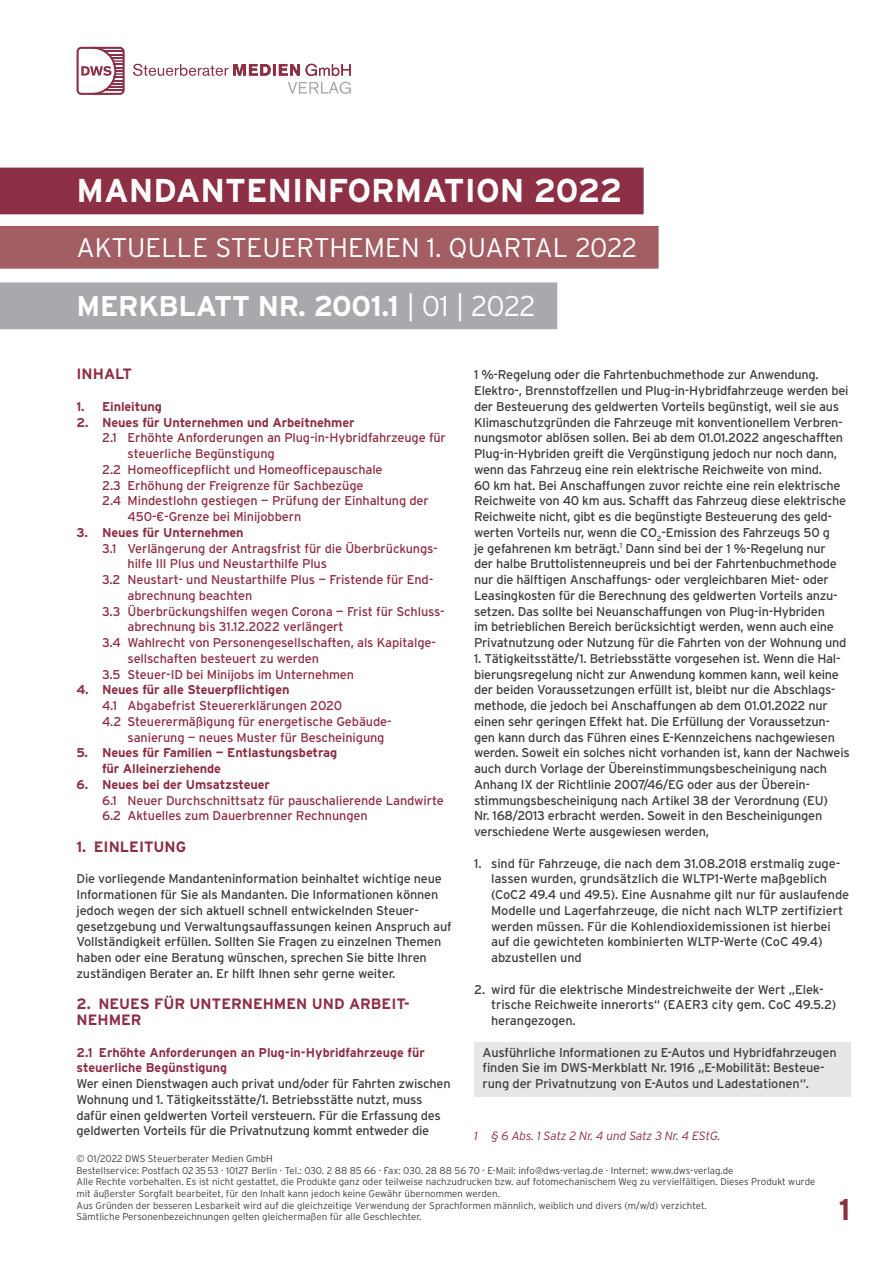
<style>
.page{position:relative;width:893px;height:1263px;background:#fff}
.page>*{position:absolute;margin:0;border:0;box-sizing:border-box;transform-origin:0 0}
.t1{font:700 33px "Interstate";color:#fff}
.t2{font:700 30px "Interstate";color:#8d2f45}
.t3{font:700 28.5px "Interstate";letter-spacing:-.01em;color:#fff}
.t4{font:300 27px "Interstate";color:#fff}
.t5{font:700 15px/15.8px "Interstate";color:#8d2f45}
.t6{font:12.75px/15.8px "Interstate";letter-spacing:-.02em;color:#3e3e3f}
.t7{font:12.75px/15.8px "Interstate";letter-spacing:-.01em;color:#8d2f45}
.t8{font:700 12.75px/15.8px "Interstate";letter-spacing:-.01em;color:#8d2f45}
.t9{font:italic 300 12px "Interstate";letter-spacing:-.01em;color:#8d2f45}
.t10{font:300 9.75px/11.7px "Interstate";color:#3e3e3f}
.s1{font-weight:300}
</style>
<div class="page">
<div style="left:474px;top:1042px;width:376px;height:55px;background:#e6e7e9"></div>
<svg style="left:288px;top:82px;width:63px;height:12px"></svg>
<svg style="left:77px;top:47px;width:48px;height:48px"></svg>
<svg style="left:133px;top:64px;width:218px;height:12px"></svg>
<div style="left:0;top:168px;width:644px;height:46px;background:#8d2f45"></div>
<div style="left:0;top:226px;width:659px;height:43px;background:#a35e63"></div>
<div style="left:0;top:282px;width:557px;height:47px;background:#a8a9ad"></div>
<h1 class="t1" style="left:77px;top:171px;width:547px">MANDANTENINFORMATION 2022</h1>
<h3 class="t4" style="left:77px;top:231px;width:562px">AKTUELLE STEUERTHEMEN 1. QUARTAL 2022</h3>
<h3 class="t3" style="left:77px;top:289px;width:461px">MERKBLATT NR. 2001.1 <span class="s1">| 01 | 2022</span></h3>
<p class="t5" style="left:77px;top:366px;width:57px">INHALT</p>
<p class="t8" style="left:77px;top:398px;width:87px">1. Einleitung</p>
<p class="t8" style="left:77px;top:414px;width:280px">2. Neues für Unternehmen und Arbeitnehmer</p>
<p class="t7" style="left:102px;top:430px;width:345px">2.1 Erhöhte Anforderungen an Plug-in-Hybridfahrzeuge für</p>
<p class="t7" style="left:128px;top:446px;width:149px">steuerliche Begünstigung</p>
<p class="t7" style="left:102px;top:461px;width:282px">2.2 Homeofficepflicht und Homeofficepauschale</p>
<p class="t7" style="left:102px;top:477px;width:263px">2.3 Erhöhung der Freigrenze für Sachbezüge</p>
<p class="t7" style="left:102px;top:493px;width:328px">2.4 Mindestlohn gestiegen — Prüfung der Einhaltung der</p>
<p class="t7" style="left:128px;top:509px;width:175px">450-€-Grenze bei Minijobbern</p>
<p class="t8" style="left:77px;top:524px;width:169px">3. Neues für Unternehmen</p>
<p class="t7" style="left:102px;top:540px;width:336px">3.1 Verlängerung der Antragsfrist für die Überbrückungs-</p>
<p class="t7" style="left:128px;top:556px;width:201px">hilfe III Plus und Neustarthilfe Plus</p>
<p class="t7" style="left:102px;top:572px;width:331px">3.2 Neustart- und Neustarthilfe Plus — Fristende für End-</p>
<p class="t7" style="left:128px;top:587px;width:126px">abrechnung beachten</p>
<p class="t7" style="left:102px;top:603px;width:344px">3.3 Überbrückungshilfen wegen Corona — Frist für Schluss-</p>
<p class="t7" style="left:128px;top:619px;width:218px">abrechnung bis 31.12.2022 verlängert</p>
<p class="t7" style="left:102px;top:634px;width:336px">3.4 Wahlrecht von Personengesellschaften, als Kapitalge-</p>
<p class="t7" style="left:128px;top:650px;width:193px">sellschaften besteuert zu werden</p>
<p class="t7" style="left:102px;top:666px;width:254px">3.5 Steuer-ID bei Minijobs im Unternehmen</p>
<p class="t8" style="left:77px;top:682px;width:214px">4. Neues für alle Steuerpflichtigen</p>
<p class="t7" style="left:102px;top:697px;width:242px">4.1 Abgabefrist Steuererklärungen 2020</p>
<p class="t7" style="left:102px;top:713px;width:290px">4.2 Steuerermäßigung für energetische Gebäude-</p>
<p class="t7" style="left:128px;top:729px;width:258px">sanierung — neues Muster für Bescheinigung</p>
<p class="t8" style="left:102px;top:745px;width:237px;text-indent:-26px">5. Neues für Familien — Entlastungsbetrag für Alleinerziehende</p>
<p class="t8" style="left:77px;top:776px;width:195px">6. Neues bei der Umsatzsteuer</p>
<p class="t7" style="left:102px;top:792px;width:343px">6.1 Neuer Durchschnittsatz für pauschalierende Landwirte<br>6.2 Aktuelles zum Dauerbrenner Rechnungen</p>
<p class="t5" style="left:77px;top:838px;width:111px">1. EINLEITUNG</p>
<p class="t6" style="left:77px;top:871px;width:377px">Die vorliegende Mandanteninformation beinhaltet wichtige neue Informationen für Sie als Mandanten. Die Informationen können jedoch wegen der sich aktuell schnell entwickelnden Steuer&shy;gesetzgebung und Verwaltungsauffassungen keinen Anspruch auf Vollständigkeit erfüllen. Sollten Sie Fragen zu einzelnen Themen haben oder eine Beratung wünschen, sprechen Sie bitte Ihren zuständigen Berater an. Er hilft Ihnen sehr gerne weiter.</p>
<p class="t5" style="left:77px;top:996px;width:335px">2. NEUES FÜR UNTERNEHMEN UND ARBEIT-<br>NEHMER</p>
<p class="t8" style="left:77px;top:1044px;width:350px">2.1 Erhöhte Anforderungen an Plug-in-Hybridfahrzeuge für steuerliche Begünstigung</p>
<p class="t6" style="left:77px;top:1076px;width:376px">Wer einen Dienstwagen auch privat und/oder für Fahrten zwischen Wohnung und 1. Tätigkeitsstätte/1. Betriebsstätte nutzt, muss dafür einen geldwerten Vorteil versteuern. Für die Erfassung des geldwerten Vorteils für die Privatnutzung kommt entweder die</p>
<p class="t6" style="left:474px;top:367px;width:376px">1 %-Regelung oder die Fahrtenbuchmethode zur Anwendung.<br>Elektro-, Brennstoffzellen und Plug-in-Hybridfahrzeuge werden bei der Besteuerung des geldwerten Vorteils begünstigt, weil sie aus Klimaschutzgründen die Fahrzeuge mit konventionellem Verbren&shy;nungsmotor ablösen sollen. Bei ab dem 01.01.2022 angeschafften Plug-in-Hybriden greift die Vergünstigung jedoch nur noch dann, wenn das Fahrzeug eine rein elektrische Reichweite von mind.<br>60 km hat. Bei Anschaffungen zuvor reichte eine rein elektrische Reichweite von 40 km aus. Schafft das Fahrzeug diese elektrische Reichweite nicht, gibt es die begünstigte Besteuerung des geld&shy;werten Vorteils nur, wenn die CO<sub>2</sub>-Emission des Fahrzeugs 50 g<br>je gefahrenen km beträgt.<sup>1</sup> Dann sind bei der 1 %-Regelung nur<br>der halbe Bruttolistenneupreis und bei der Fahrtenbuchmethode nur die hälftigen Anschaffungs- oder vergleichbaren Miet- oder Leasingkosten für die Berechnung des geldwerten Vorteils anzu&shy;setzen. Das sollte bei Neuanschaffungen von Plug-in-Hybriden<br>im betrieblichen Bereich berücksichtigt werden, wenn auch eine Privatnutzung oder Nutzung für die Fahrten von der Wohnung und</p>
<p class="t6" style="left:474px;top:650px;width:377px">1. Tätigkeitsstätte/1. Betriebsstätte vorgesehen ist. Wenn die Hal&shy;bierungsregelung nicht zur Anwendung kommen kann, weil keine der beiden Voraussetzungen erfüllt ist, bleibt nur die Abschlags&shy;methode, die jedoch bei Anschaffungen ab dem 01.01.2022 nur einen sehr geringen Effekt hat. Die Erfüllung der Voraussetzun&shy;gen kann durch das Führen eines E-Kennzeichens nachgewiesen werden. Soweit ein solches nicht vorhanden ist, kann der Nachweis auch durch Vorlage der Übereinstimmungsbescheinigung nach Anhang IX der Richtlinie 2007/46/EG oder aus der Überein&shy;stimmungsbescheinigung nach Artikel 38 der Verordnung (EU)<br>Nr. 168/2013 erbracht werden. Soweit in den Bescheinigungen verschiedene Werte ausgewiesen werden,</p>
<p class="t6" style="left:491px;top:855px;width:360px;text-indent:-17px">1. sind für Fahrzeuge, die nach dem 31.08.2018 erstmalig zuge&shy;lassen wurden, grundsätzlich die WLTP1-Werte maßgeblich (CoC2 49.4 und 49.5). Eine Ausnahme gilt nur für auslaufende Modelle und Lagerfahrzeuge, die nicht nach WLTP zertifiziert werden müssen. Für die Kohlendioxidemissionen ist hierbei auf die gewichteten kombinierten WLTP-Werte (CoC 49.4) abzustellen und</p>
<p class="t6" style="left:491px;top:981px;width:347px;text-indent:-17px">2. wird für die elektrische Mindestreichweite der Wert „Elek&shy;trische Reichweite innerorts“ (EAER3 city gem. CoC 49.5.2) herangezogen.</p>
<p class="t6" style="left:483px;top:1044px;width:356px">Ausführliche Informationen zu E-Autos und Hybridfahrzeugen finden Sie im DWS-Merkblatt Nr. 1916 „E-Mobilität: Besteue&shy;rung der Privatnutzung von E-Autos und Ladestationen“.</p>
<p class="t9" style="left:474px;top:1128px;width:248px">1 § 6 Abs. 1 Satz 2 Nr. 4 und Satz 3 Nr. 4 EStG.</p>
<p class="t10" style="left:77px;top:1152px;width:740px">© 01/2022 DWS Steuerberater Medien GmbH<br>Bestellservice: Postfach 023553 · 10127 Berlin · Tel.: 030. 2 88 85 66 · Fax: 030. 28 88 56 70 · E-Mail: info@dws-verlag.de · Internet: www.dws-verlag.de<br>Alle Rechte vorbehalten. Es ist nicht gestattet, die Produkte ganz oder teilweise nachzudrucken bzw. auf fotomechanischem Weg zu vervielfältigen. Dieses Produkt wurde mit äußerster Sorgfalt bearbeitet, für den Inhalt kann jedoch keine Gewähr übernommen werden.<br>Aus Gründen der besseren Lesbarkeit wird auf die gleichzeitige Verwendung der Sprachformen männlich, weiblich und divers (m/w/d) verzichtet.<br>Sämtliche Personenbezeichnungen gelten gleichermaßen für alle Geschlechter.</p>
<h2 class="t2" style="left:839px;top:1192px;width:13px">1</h2>
</div>
